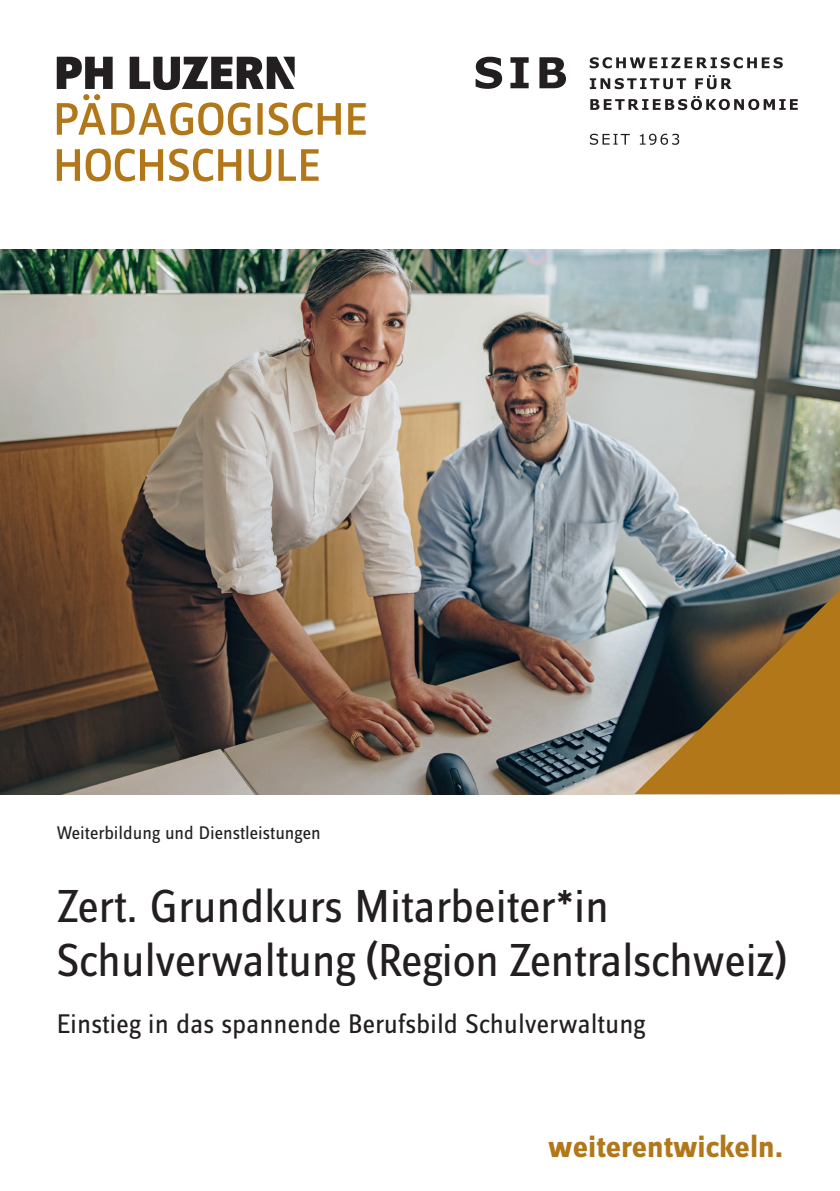
<style>
.page{position:relative;width:840px;height:1191px;background:#fff}
.page>*{position:absolute;margin:0;border:0;box-sizing:border-box;transform-origin:0 0}
.t1{font:48px/54px "Zine Sans Dis OT";letter-spacing:-.01em;color:#231f20}
.t2{font:700 32px "Zine Sans Dis OT";color:#b17719}
.t3{font:28px "Zine Sans Dis OT";color:#231f20}
.t4{font:19px "Zine Sans Dis OT";color:#231f20}
</style>
<div class="page">
<svg style="left:57px;top:149px;width:23px;height:32px"></svg>
<svg style="left:86px;top:149px;width:77px;height:32px"></svg>
<svg style="left:169px;top:149px;width:72px;height:32px"></svg>
<svg style="left:248px;top:149px;width:23px;height:32px"></svg>
<svg style="left:278px;top:149px;width:40px;height:32px"></svg>
<svg style="left:57px;top:57px;width:308px;height:78px"></svg>
<img style="left:0;top:249px;width:839px;height:545px">
<svg style="left:634px;top:590px;width:205px;height:204px;background:#7a5f2f"></svg>
<svg style="left:475px;top:57px;width:27px;height:32px"></svg>
<svg style="left:510px;top:57px;width:18px;height:31px"></svg>
<svg style="left:539px;top:57px;width:26px;height:31px"></svg>
<svg style="left:589px;top:57px;width:193px;height:11px"></svg>
<svg style="left:589px;top:78px;width:96px;height:11px"></svg>
<svg style="left:695px;top:75px;width:36px;height:14px"></svg>
<svg style="left:590px;top:96px;width:207px;height:14px"></svg>
<svg style="left:589px;top:134px;width:40px;height:11px"></svg>
<svg style="left:639px;top:134px;width:39px;height:11px"></svg>
<p class="t4" style="left:57px;top:824px;width:265px">Weiterbildung und Dienstleistungen</p>
<p class="t1" style="left:57px;top:881px;width:732px">Zert. Grundkurs Mitarbeiter*in<br>Schulverwaltung (Region Zentralschweiz)</p>
<p class="t3" style="left:57px;top:1010px;width:589px">Einstieg in das spannende Berufsbild Schulverwaltung</p>
<p class="t2" style="left:548px;top:1130px;width:236px">weiterentwickeln.</p>
</div>
